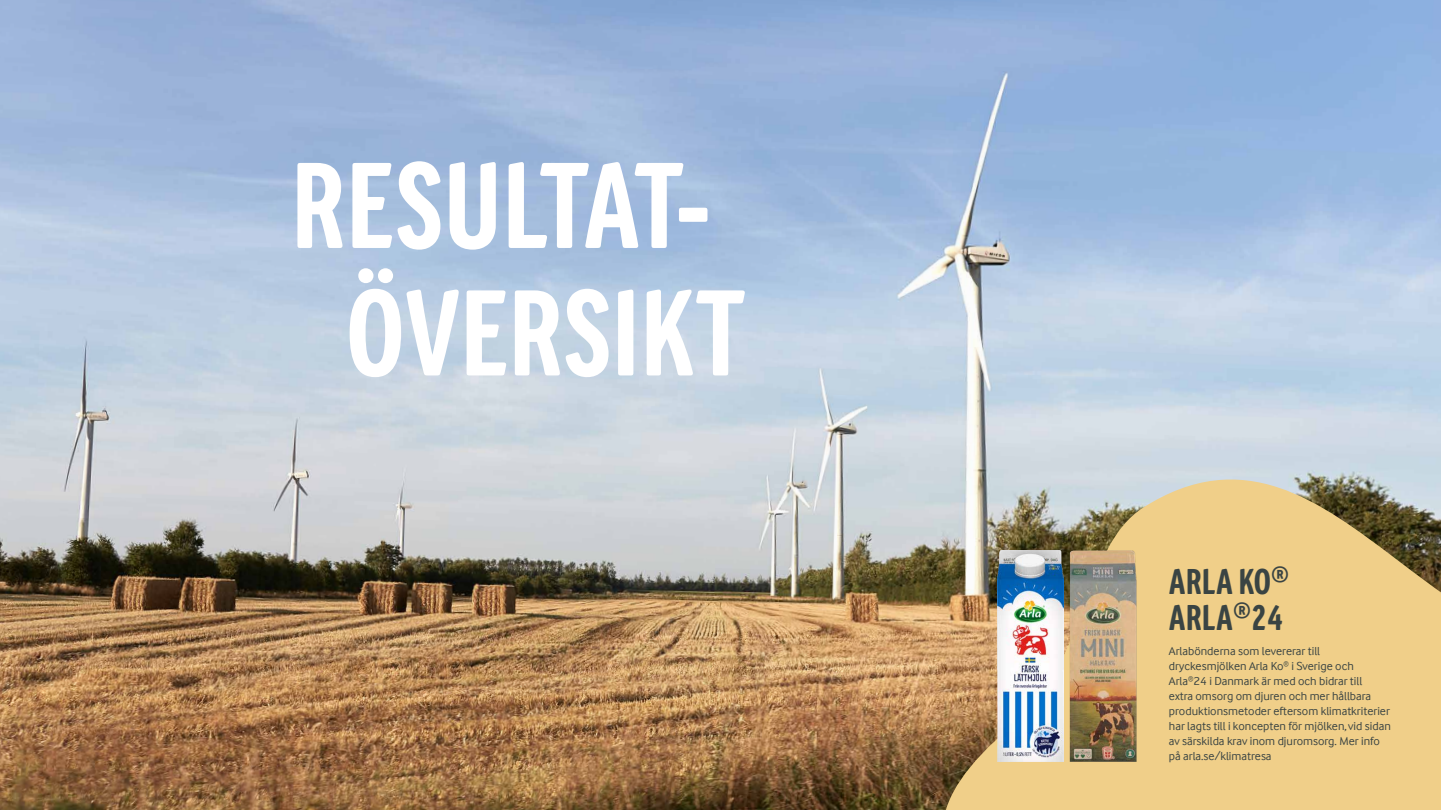
<style>
.page{position:relative;width:1441px;height:810px;background:#fff}
.page>*{position:absolute;margin:0;border:0;box-sizing:border-box;transform-origin:0 0}
.t1{font:700 127.5px/127.5px "Arla Inter Face Condensed";color:#fff;text-align:center}
.t2{font:700 37.5px/36px "Arla Inter Face Condensed";color:#3a4443}
.t3{font:12px/15px "Arla Inter Face W";color:#3a4443}
</style>
<div class="page">
<img style="left:0;top:0;width:1440px;height:810px">
<img style="left:647px;top:381px;width:793px;height:429px">
<img style="left:997px;top:551px;width:66px;height:211px">
<img style="left:1066px;top:550px;width:71px;height:213px">
<h1 class="t1" style="left:291px;top:140px;width:457px">RESULTAT-<br>ÖVERSIKT</h1>
<h2 class="t2" style="left:1168px;top:563px;width:122px">ARLA KO<sup>®<br></sup>ARLA<sup>®</sup>24</h2>
<p class="t3" style="left:1168px;top:644px;width:223px">Arlabönderna som levererar till dryckesmjölken Arla Ko<sup>®</sup> i Sverige och Arla<sup>®</sup>24 i Danmark är med och bidrar till<br>extra omsorg om djuren och mer hållbara produktionsmetoder eftersom klimatkriterier har lagts till i koncepten för mjölken, vid sidan av särskilda krav inom djuromsorg. Mer info på arla.se/klimatresa</p>
</div>
